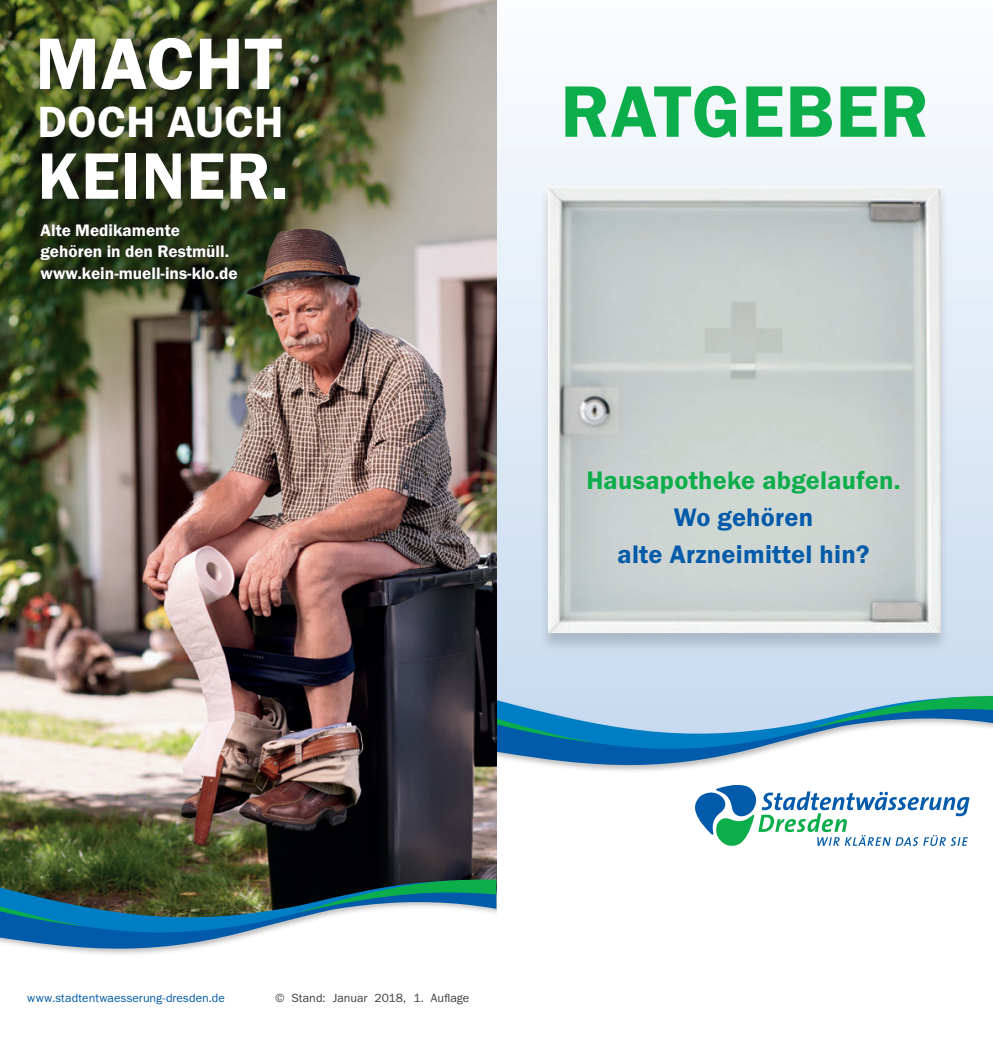
<style>
.page{position:relative;width:993px;height:1042px;background:#fff}
.page>*{position:absolute;margin:0;border:0;box-sizing:border-box;transform-origin:0 0}
.t1{font:600 75.42px "Franklin Gothic FS";letter-spacing:.015em;color:#0cae4c}
.t2{font:600 75.42px "Franklin Gothic FS";letter-spacing:.015em;color:#fff}
.t3{font:600 67.9px "Franklin Gothic FS";letter-spacing:.015em;color:#fff}
.t4{font:600 45.15px "Franklin Gothic FS";letter-spacing:.015em;color:#fff}
.t5{font:600 26.25px/36.8px "Franklin Gothic FS";letter-spacing:.01em;color:#015aaa;text-align:center}
.t6{font:600 26.25px "Franklin Gothic FS";letter-spacing:.01em;color:#0cae4c}
.t7{font:600 17.15px/21.5px "Franklin Gothic FS";color:#fff}
.t8{font:12.25px "Franklin Gothic FS";letter-spacing:.005em;color:#015aaa}
.t9{font:12.25px "Franklin Gothic FS";color:#3e3e3f}
</style>
<div class="page">
<svg style="left:496px;top:0;width:496px;height:693px"></svg>
<div style="left:538px;top:186px;width:411px;height:466px;background:#231f20;opacity:.2"></div>
<img style="left:548px;top:186px;width:392px;height:447px">
<div style="left:484px;top:693px;width:508px;height:80px;background:#231f20;opacity:.3"></div>
<svg style="left:496px;top:696px;width:496px;height:69px"></svg>
<img style="left:0;top:0;width:496px;height:876px">
<svg style="left:0;top:876px;width:497px;height:1px"></svg>
<div style="left:0;top:877px;width:504px;height:80px;background:#231f20;opacity:.3"></div>
<svg style="left:0;top:879px;width:496px;height:70px"></svg>
<img style="left:0;top:0;width:312px;height:451px">
<div style="left:5px;top:4px;width:312px;height:229px;background:#231f20;opacity:.75"></div>
<svg style="left:36px;top:219px;width:206px;height:65px;background:#212d15"></svg>
<svg style="left:695px;top:785px;width:274px;height:61px"></svg>
<div style="left:497px;top:853px;width:495px;height:189px;background:#fff"></div>
<h1 class="t2" style="left:35px;top:22px;width:248px">MACHT</h1>
<h3 class="t4" style="left:37px;top:96px;width:247px">DOCH AUCH</h3>
<h2 class="t3" style="left:37px;top:138px;width:252px">KEINER.</h2>
<p class="t7" style="left:41px;top:219px;width:199px">Alte Medikamente gehören in den Restmüll. www.kein-muell-ins-klo.de</p>
<h1 class="t1" style="left:560px;top:69px;width:370px">RATGEBER</h1>
<h3 class="t6" style="left:586px;top:466px;width:316px">Hausapotheke abgelaufen.</h3>
<h3 class="t5" style="left:617px;top:499px;width:253px">Wo gehören<br>alte Arzneimittel hin?</h3>
<p class="t8" style="left:27px;top:991px;width:199px">www.stadtentwaesserung-dresden.de</p>
<p class="t9" style="left:275px;top:991px;width:195px">© Stand: Januar 2018, 1. Auflage</p>
</div>
